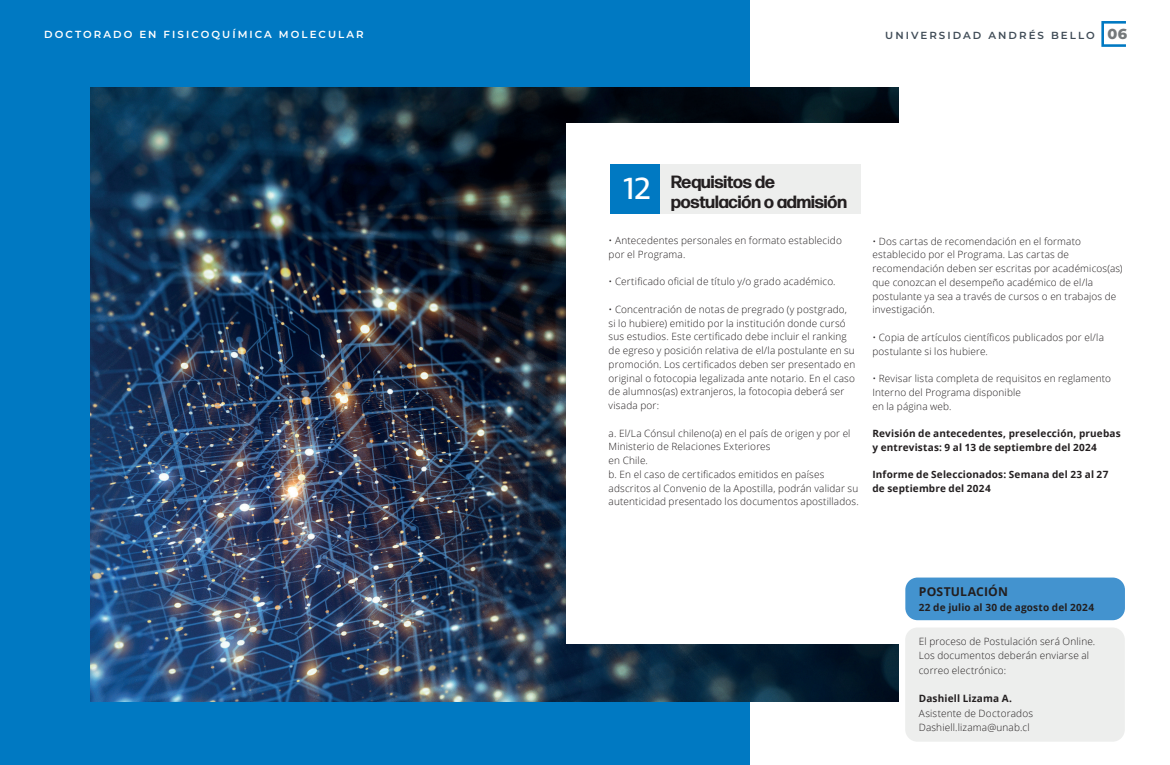
<style>
.page{position:relative;width:1170px;height:765px;background:#fff}
.page>*{position:absolute;margin:0;border:0;box-sizing:border-box;transform-origin:0 0}
.t1{font:31.38px "Ingra";color:#fff}
.t2{font:700 17.75px/20px "Forma DJR Display";color:#231f20}
.t3{font:700 12.25px "Open Sans";letter-spacing:.01em;color:#231f20}
.t4{font:600 10.25px "Montserrat";letter-spacing:.2em;color:#fff}
.t5{font:600 10.25px "Montserrat";letter-spacing:.2em;color:#404c57}
.t6{font:300 10px/13.8px "Open Sans";letter-spacing:.015em;color:#231f20}
.t7{font:700 10px/13.8px "Open Sans";letter-spacing:.015em;color:#231f20}
.s1{font-weight:800;font-size:14.5px;color:#75797b}
</style>
<div class="page">
<div style="left:0;top:0;width:749px;height:765px;background:#0079c2"></div>
<img style="left:90px;top:87px;width:808px;height:615px">
<div style="left:566px;top:124px;width:558px;height:520px;background:#fff"></div>
<svg style="left:1101px;top:21px;width:24px;height:26px"></svg>
<div style="left:660px;top:164px;width:200px;height:50px;background:#edeeed"></div>
<div style="left:610px;top:164px;width:50px;height:50px;background:#0079c2"></div>
<div style="left:905px;top:578px;width:219px;height:42px;background:#4393cf;border-radius:12px"></div>
<div style="left:905px;top:628px;width:219px;height:114px;background:#edeeed;border-radius:12px"></div>
<p class="t4" style="left:44px;top:28px;width:321px">DOCTORADO EN FISICOQUÍMICA MOLECULAR</p>
<p class="t5" style="left:885px;top:28px;width:243px">UNIVERSIDAD ANDRÉS BELLO <span class="s1">06</span></p>
<h1 class="t1" style="left:623px;top:169px;width:28px">12</h1>
<h2 class="t2" style="left:671px;top:172px;width:177px">Requisitos de postulación o admisión</h2>
<p class="t6" style="left:608px;top:233px;width:235px">• Antecedentes personales en formato establecido por el Programa.</p>
<p class="t6" style="left:608px;top:275px;width:228px">• Certificado oficial de título y/o grado académico.</p>
<p class="t6" style="left:608px;top:302px;width:248px">• Concentración de notas de pregrado (y postgrado, si lo hubiere) emitido por la institución donde cursó sus estudios. Este certificado debe incluir el ranking de egreso y posición relativa de el/la postulante en su promoción. Los certificados deben ser presentado en original o fotocopia legalizada ante notario. En el caso de alumnos(as) extranjeros, la fotocopia deberá ser visada por:</p>
<p class="t6" style="left:608px;top:426px;width:252px">a. El/La Cónsul chileno(a) en el país de origen y por el Ministerio de Relaciones Exteriores<br>en Chile.<br>b. En el caso de certificados emitidos en países adscritos al Convenio de la Apostilla, podrán validar su autenticidad presentado los documentos apostillados.</p>
<p class="t6" style="left:872px;top:234px;width:252px">• Dos cartas de recomendación en el formato establecido por el Programa. Las cartas de recomendación deben ser escritas por académicos(as) que conozcan el desempeño académico de el/la postulante ya sea a través de cursos o en trabajos de investigación.</p>
<p class="t6" style="left:872px;top:330px;width:233px">• Copia de artículos científicos publicados por el/la postulante si los hubiere.</p>
<p class="t6" style="left:872px;top:371px;width:240px">• Revisar lista completa de requisitos en reglamento<br>Interno del Programa disponible<br>en la página web.</p>
<p class="t7" style="left:872px;top:426px;width:250px">Revisión de antecedentes, preselección, pruebas y entrevistas: 9 al 13 de septiembre del 2024</p>
<p class="t7" style="left:872px;top:468px;width:237px">Informe de Seleccionados: Semana del 23 al 27 de septiembre del 2024</p>
<p class="t3" style="left:918px;top:583px;width:91px">POSTULACIÓN</p>
<p class="t7" style="left:918px;top:601px;width:177px">22 de julio al 30 de agosto del 2024</p>
<p class="t6" style="left:918px;top:634px;width:178px;line-height:14.4px">El proceso de Postulación será Online.<br>Los documentos deberán enviarse al correo electrónico:</p>
<p class="t7" style="left:918px;top:691px;width:95px">Dashiell Lizama A.</p>
<p class="t6" style="left:918px;top:705px;width:116px;line-height:14.4px">Asistente de Doctorados<br>Dashiell.lizama@unab.cl</p>
</div>
